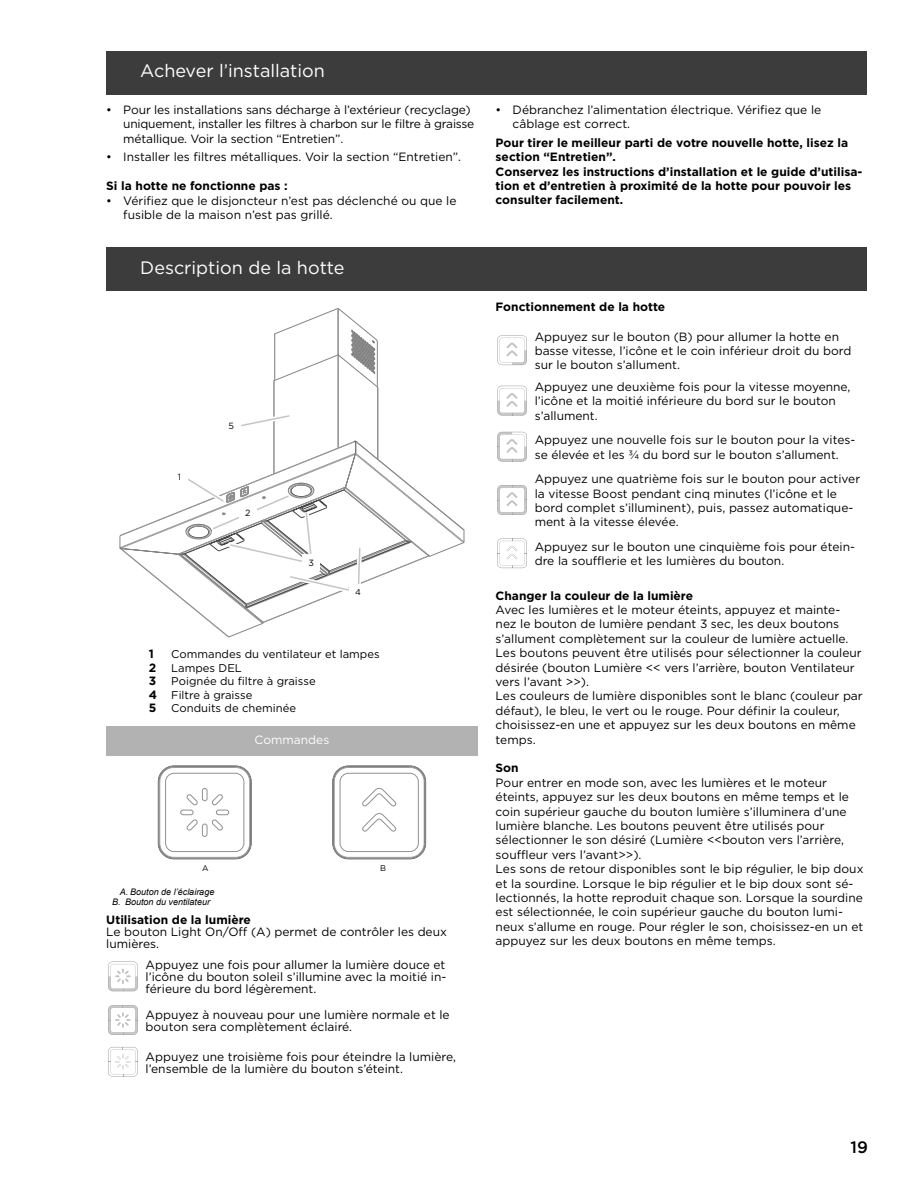
<style>
.page{position:relative;width:918px;height:1188px;background:#fff}
.page>*{position:absolute;margin:0;border:0;box-sizing:border-box;transform-origin:0 0}
.t1{font:18px "Gotham";color:#fff}
.t2{font:500 16.5px "Gotham";color:#000}
.t3{font:12px/14.4px "Gotham";color:#000}
.t4{font:700 12px/14.4px "Gotham";color:#000}
.t5{font:12px "Gotham";color:#fff}
.t6{font:11.25px/13.5px "Gotham";color:#000}
.t7{font:italic 9px/10.8px "Arial";color:#000}
.t8{font:9px "Gotham";color:#000}
.t9{font:8.55px "Gotham";color:#000}
.t10{font:8.25px "Gotham";color:#000}
.s1{font-weight:700;font-size:12px}
</style>
<div class="page">
<div style="left:106px;top:51px;width:761px;height:44px;background:#3c3c3c"></div>
<div style="left:106px;top:248px;width:761px;height:43px;background:#3c3c3c"></div>
<div style="left:106px;top:727px;width:372px;height:29px;background:#b2b2b2"></div>
<svg style="left:119px;top:329px;width:346px;height:309px"></svg>
<div style="left:222px;top:417px;width:18px;height:16px;background:#fff"></div>
<div style="left:349px;top:584px;width:18px;height:17px;background:#fff"></div>
<div style="left:171px;top:469px;width:17px;height:16px;background:#fff"></div>
<div style="left:302px;top:555px;width:18px;height:16px;background:#fff"></div>
<div style="left:239px;top:505px;width:18px;height:16px;background:#fff"></div>
<svg style="left:157px;top:765px;width:270px;height:95px"></svg>
<svg style="left:108px;top:961px;width:30px;height:30px"></svg>
<svg style="left:108px;top:1005px;width:30px;height:30px"></svg>
<svg style="left:108px;top:1047px;width:30px;height:30px"></svg>
<svg style="left:497px;top:335px;width:30px;height:30px"></svg>
<svg style="left:497px;top:386px;width:30px;height:30px"></svg>
<svg style="left:497px;top:432px;width:30px;height:30px"></svg>
<svg style="left:497px;top:485px;width:30px;height:30px"></svg>
<svg style="left:497px;top:538px;width:30px;height:30px"></svg>
<h1 class="t1" style="left:140px;top:60px;width:186px">Achever l’installation</h1>
<p class="t3" style="left:123px;top:102px;width:353px;text-indent:-17px">• Pour les installations sans décharge à l’extérieur (recyclage) uniquement, installer les filtres à charbon sur le filtre à graisse métallique. Voir la section “Entretien”.</p>
<p class="t3" style="left:106px;top:150px;width:355px">• Installer les filtres métalliques. Voir la section “Entretien”.</p>
<p class="t4" style="left:106px;top:179px;width:183px">Si la hotte ne fonctionne pas :</p>
<p class="t3" style="left:123px;top:193px;width:335px;text-indent:-17px">• Vérifiez que le disjoncteur n’est pas déclenché ou que le fusible de la maison n’est pas grillé.</p>
<h1 class="t1" style="left:140px;top:256px;width:206px">Description de la hotte</h1>
<p class="t8" style="left:178px;top:472px;width:5px">1</p>
<p class="t8" style="left:229px;top:420px;width:7px">5</p>
<p class="t8" style="left:245px;top:507px;width:7px">2</p>
<p class="t8" style="left:309px;top:557px;width:7px">3</p>
<p class="t9" style="left:355px;top:587px;width:7px">4</p>
<p class="t4" style="left:149px;top:647px;width:7px">1</p>
<p class="t6" style="left:171px;top:647px;width:210px">Commandes du ventilateur et lampes</p>
<p class="t4" style="left:149px;top:660px;width:9px">2</p>
<p class="t6" style="left:171px;top:661px;width:72px">Lampes DEL</p>
<p class="t4" style="left:149px;top:674px;width:9px">3</p>
<p class="t6" style="left:149px;top:674px;width:168px;text-indent:22px">Poignée du filtre à graisse<br><span class="s1">4</span> Filtre à graisse<br><span class="s1">5</span> Conduits de cheminée</p>
<p class="t5" style="left:255px;top:732px;width:76px">Commandes</p>
<p class="t10" style="left:202px;top:863px;width:8px">A</p>
<p class="t10" style="left:380px;top:863px;width:7px">B</p>
<p class="t7" style="left:112px;top:886px;width:104px;text-indent:7px">A. Bouton de l’éclairage<br>B. Bouton du ventilateur</p>
<p class="t4" style="left:106px;top:912px;width:146px">Utilisation de la lumière</p>
<p class="t3" style="left:106px;top:925px;width:342px;line-height:12px">Le bouton Light On/Off (A) permet de contrôler les deux lumières.</p>
<p class="t3" style="left:146px;top:959px;width:302px;line-height:12px;text-align:justify">Appuyez une fois pour allumer la lumière douce et l’icône du bouton soleil s’illumine avec la moitié in&shy;férieure du bord légèrement.</p>
<p class="t3" style="left:146px;top:1008px;width:306px;line-height:12px">Appuyez à nouveau pour une lumière normale et le bouton sera complètement éclairé.</p>
<p class="t3" style="left:146px;top:1050px;width:312px;line-height:12px">Appuyez une troisième fois pour éteindre la lumière, l’ensemble de la lumière du bouton s’éteint.</p>
<p class="t3" style="left:513px;top:102px;width:310px;text-indent:-17px">• Débranchez l’alimentation électrique. Vérifiez que le câblage est correct.</p>
<p class="t4" style="left:496px;top:135px;width:368px">Pour tirer le meilleur parti de votre nouvelle hotte, lisez la section “Entretien”.<br>Conservez les instructions d’installation et le guide d’utilisa&shy;tion et d’entretien à proximité de la hotte pour pouvoir les consulter facilement.</p>
<p class="t4" style="left:496px;top:299px;width:171px">Fonctionnement de la hotte</p>
<p class="t3" style="left:535px;top:329px;width:318px">Appuyez sur le bouton (B) pour allumer la hotte en basse vitesse, l’icône et le coin inférieur droit du bord sur le bouton s’allument.</p>
<p class="t3" style="left:535px;top:379px;width:317px">Appuyez une deuxième fois pour la vitesse moyenne, l’icône et la moitié inférieure du bord sur le bouton s’allument.</p>
<p class="t3" style="left:535px;top:433px;width:322px">Appuyez une nouvelle fois sur le bouton pour la vites&shy;se élevée et les ¾ du bord sur le bouton s’allument.</p>
<p class="t3" style="left:535px;top:471px;width:327px">Appuyez une quatrième fois sur le bouton pour activer la vitesse Boost pendant cinq minutes (l’icône et le bord complet s’illuminent), puis, passez automatique&shy;ment à la vitesse élevée.</p>
<p class="t3" style="left:535px;top:539px;width:322px">Appuyez sur le bouton une cinquième fois pour étein&shy;dre la soufflerie et les lumières du bouton.</p>
<p class="t4" style="left:496px;top:588px;width:199px">Changer la couleur de la lumière</p>
<p class="t3" style="left:496px;top:602px;width:369px">Avec les lumières et le moteur éteints, appuyez et mainte&shy;nez le bouton de lumière pendant 3 sec, les deux boutons s’allument complètement sur la couleur de lumière actuelle.<br>Les boutons peuvent être utilisés pour sélectionner la couleur désirée (bouton Lumière &lt;&lt; vers l’arrière, bouton Ventilateur vers l’avant &gt;&gt;).<br>Les couleurs de lumière disponibles sont le blanc (couleur par défaut), le bleu, le vert ou le rouge. Pour définir la couleur, choisissez-en une et appuyez sur les deux boutons en même temps.</p>
<p class="t4" style="left:496px;top:761px;width:25px">Son</p>
<p class="t3" style="left:496px;top:775px;width:369px">Pour entrer en mode son, avec les lumières et le moteur éteints, appuyez sur les deux boutons en même temps et le coin supérieur gauche du bouton lumière s’illuminera d’une lumière blanche. Les boutons peuvent être utilisés pour sélectionner le son désiré (Lumière &lt;&lt;bouton vers l’arrière, souffleur vers l’avant&gt;&gt;).<br>Les sons de retour disponibles sont le bip régulier, le bip doux et la sourdine. Lorsque le bip régulier et le bip doux sont sé&shy;lectionnés, la hotte reproduit chaque son. Lorsque la sourdine est sélectionnée, le coin supérieur gauche du bouton lumi&shy;neux s’allume en rouge. Pour régler le son, choisissez-en un et appuyez sur les deux boutons en même temps.</p>
<h2 class="t2" style="left:850px;top:1136px;width:19px">19</h2>
</div>
